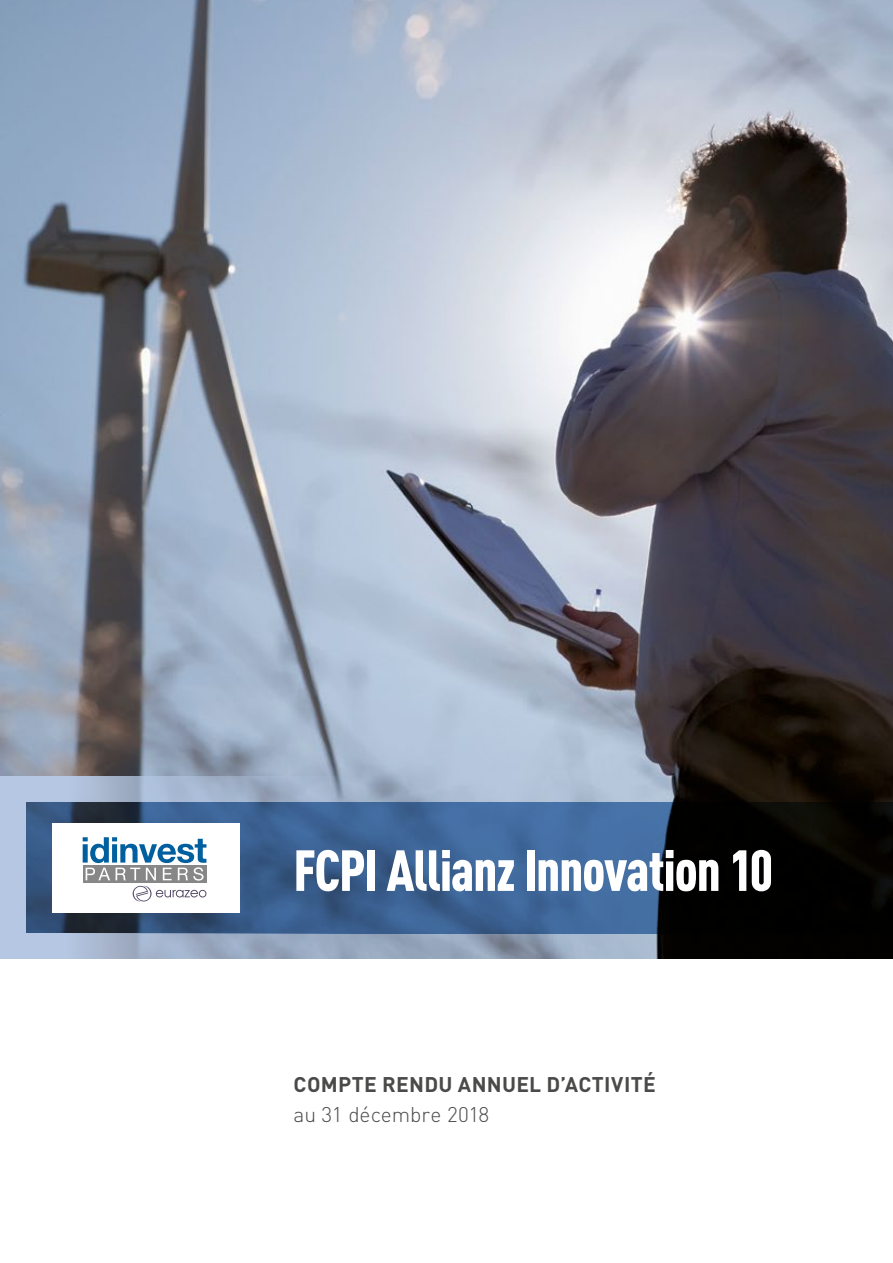
<style>
.page{position:relative;width:893px;height:1263px;background:#fff}
.page>*{position:absolute;margin:0;border:0;box-sizing:border-box;transform-origin:0 0}
.t1{font:900 condensed 57px "DIN Pro";letter-spacing:-.02em;color:#fff;scale:.96 1}
.t2{font:700 21px "DIN Pro";letter-spacing:.015em;color:#4a4a49}
.t3{font:300 21px "DIN Pro";letter-spacing:-.005em;color:#4a4a49}
</style>
<div class="page">
<img style="left:0;top:0;width:893px;height:959px">
<svg style="left:26px;top:801px;width:867px;height:132px;background:#2b4464"></svg>
<div style="left:52px;top:823px;width:188px;height:89px;background:#fff"></div>
<svg style="left:83px;top:837px;width:123px;height:64px"></svg>
<div style="left:0;top:778px;width:26px;height:174px;background:#b5c7e3"></div>
<svg style="left:0;top:776px;width:390px;height:25px;background:#a5b6cf"></svg>
<svg style="left:0;top:933px;width:390px;height:26px;background:#a0b0c9"></svg>
<h1 class="t1" style="left:293px;top:826px;width:501px">FCPI Allianz Innovation 10</h1>
<p class="t2" style="left:293px;top:1067px;width:364px">COMPTE RENDU ANNUEL D’ACTIVITÉ</p>
<p class="t3" style="left:293px;top:1098px;width:197px">au 31 décembre 2018</p>
</div>
